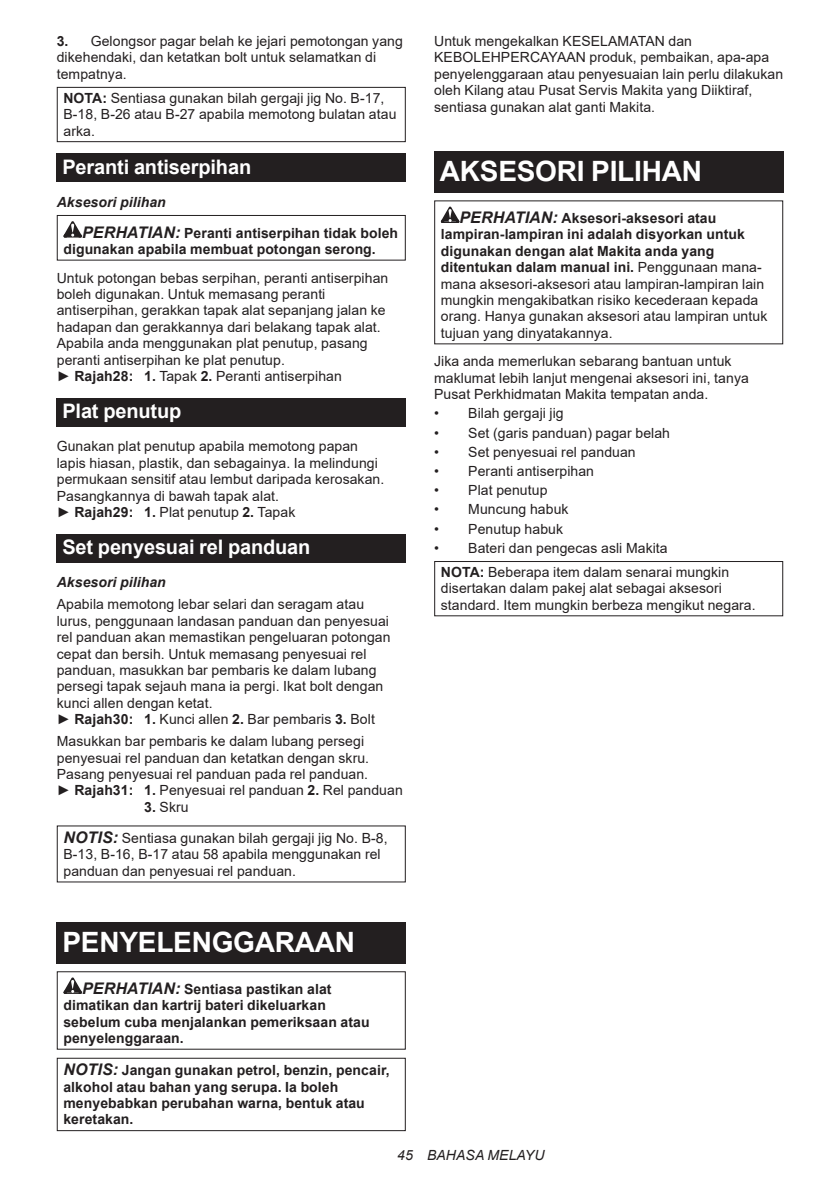
<style>
.page{position:relative;width:840px;height:1191px;background:#fff}
.page>*{position:absolute;margin:0;border:0;box-sizing:border-box;transform-origin:0 0}
.t1{font:700 28px "Arial";letter-spacing:-.01em;color:#fff}
.t2{font:700 20px "Arial";letter-spacing:-.01em;color:#fff}
.t3{font:14px/16.4px "Arial";letter-spacing:.005em;color:#231f20}
.t4{font:700 14px/16.4px "Arial";letter-spacing:.005em;color:#231f20}
.t5{font:italic 700 14px "Arial";letter-spacing:.005em;color:#231f20}
.t6{font:italic 14px "Arial";letter-spacing:.005em;color:#231f20}
.s1{font-weight:700}
.s2{font-style:italic}
.s3{font-style:italic;font-size:16px}
.s4{font-weight:700;font-style:italic;font-size:16px}
</style>
<div class="page">
<div style="left:57px;top:87px;width:348px;height:55px;border:1px solid #231f20"></div>
<div style="left:57px;top:153px;width:348px;height:29px;background:#231f20"></div>
<svg style="left:63px;top:221px;width:19px;height:16px"></svg>
<div style="left:57px;top:215px;width:348px;height:46px;border:1px solid #231f20"></div>
<div style="left:57px;top:398px;width:348px;height:28px;background:#231f20"></div>
<div style="left:57px;top:534px;width:348px;height:28px;background:#231f20"></div>
<div style="left:57px;top:922px;width:348px;height:41px;background:#231f20"></div>
<svg style="left:63px;top:977px;width:19px;height:16px"></svg>
<div style="left:57px;top:971px;width:348px;height:78px;border:1px solid #231f20"></div>
<div style="left:57px;top:1057px;width:348px;height:74px;border:1px solid #231f20"></div>
<div style="left:434px;top:151px;width:348px;height:41px;background:#231f20"></div>
<svg style="left:440px;top:207px;width:19px;height:16px"></svg>
<div style="left:434px;top:561px;width:348px;height:55px;border:1px solid #231f20"></div>
<p class="t3" style="left:57px;top:33px;width:347px"><span class="s1">3.</span> Gelongsor pagar belah ke jejari pemotongan yang dikehendaki, dan ketatkan bolt untuk selamatkan di tempatnya.</p>
<p class="t3" style="left:63px;top:89px;width:334px"><span class="s1">NOTA:</span> Sentiasa gunakan bilah gergaji jig No. B-17,<br>B-18, B-26 atau B-27 apabila memotong bulatan atau arka.</p>
<h2 class="t2" style="left:62px;top:152px;width:190px">Peranti antiserpihan</h2>
<p class="t4" style="left:82px;top:187px;width:317px;line-height:30.6px;text-indent:-25px"><span class="s2">Aksesori pilihan<br></span><span class="s3">PERHATIAN:</span> Peranti antiserpihan tidak boleh</p>
<p class="t4" style="left:63px;top:241px;width:314px">digunakan apabila membuat potongan serong.</p>
<p class="t3" style="left:57px;top:269px;width:333px">Untuk potongan bebas serpihan, peranti antiserpihan boleh digunakan. Untuk memasang peranti antiserpihan, gerakkan tapak alat sepanjang jalan ke hadapan dan gerakkannya dari belakang tapak alat.<br>Apabila anda menggunakan plat penutup, pasang peranti antiserpihan ke plat penutup.<br>► <span class="s1">Rajah28: 1.</span> Tapak <span class="s1">2.</span> Peranti antiserpihan</p>
<h2 class="t2" style="left:62px;top:397px;width:120px">Plat penutup</h2>
<p class="t3" style="left:57px;top:438px;width:329px">Gunakan plat penutup apabila memotong papan lapis hiasan, plastik, dan sebagainya. Ia melindungi permukaan sensitif atau lembut daripada kerosakan.<br>Pasangkannya di bawah tapak alat.<br>► <span class="s1">Rajah29: 1.</span> Plat penutup <span class="s1">2.</span> Tapak</p>
<h2 class="t2" style="left:62px;top:533px;width:249px">Set penyesuai rel panduan</h2>
<p class="t5" style="left:57px;top:573px;width:110px">Aksesori pilihan</p>
<p class="t3" style="left:57px;top:596px;width:335px">Apabila memotong lebar selari dan seragam atau lurus, penggunaan landasan panduan dan penyesuai rel panduan akan memastikan pengeluaran potongan cepat dan bersih. Untuk memasang penyesuai rel panduan, masukkan bar pembaris ke dalam lubang persegi tapak sejauh mana ia pergi. Ikat bolt dengan kunci allen dengan ketat.<br>► <span class="s1">Rajah30: 1.</span> Kunci allen <span class="s1">2.</span> Bar pembaris <span class="s1">3.</span> Bolt</p>
<p class="t3" style="left:57px;top:733px;width:347px">Masukkan bar pembaris ke dalam lubang persegi penyesuai rel panduan dan ketatkan dengan skru.<br>Pasang penyesuai rel panduan pada rel panduan.<br>► <span class="s1">Rajah31: 1.</span> Penyesuai rel panduan <span class="s1">2.</span> Rel panduan</p>
<p class="t3" style="left:144px;top:798px;width:46px"><span class="s1">3.</span> Skru</p>
<p class="t3" style="left:63px;top:830px;width:325px"><span class="s4">NOTIS:</span> Sentiasa gunakan bilah gergaji jig No. B-8,<br>B-13, B-16, B-17 atau 58 apabila menggunakan rel panduan dan penyesuai rel panduan.</p>
<h1 class="t1" style="left:62px;top:922px;width:294px">PENYELENGGARAAN</h1>
<p class="t4" style="left:63px;top:981px;width:307px;text-indent:19px"><span class="s3">PERHATIAN:</span> Sentiasa pastikan alat dimatikan dan kartrij bateri dikeluarkan sebelum cuba menjalankan pemeriksaan atau penyelenggaraan.</p>
<p class="t4" style="left:63px;top:1062px;width:327px"><span class="s3">NOTIS:</span> Jangan gunakan petrol, benzin, pencair, alkohol atau bahan yang serupa. Ia boleh menyebabkan perubahan warna, bentuk atau keretakan.</p>
<p class="t3" style="left:434px;top:33px;width:350px">Untuk mengekalkan KESELAMATAN dan KEBOLEHPERCAYAAN produk, pembaikan, apa-apa penyelenggaraan atau penyesuaian lain perlu dilakukan oleh Kilang atau Pusat Servis Makita yang Diiktiraf, sentiasa gunakan alat ganti Makita.</p>
<h1 class="t1" style="left:439px;top:151px;width:263px">AKSESORI PILIHAN</h1>
<p class="t3" style="left:440px;top:210px;width:328px;text-indent:19px"><span class="s4">PERHATIAN:</span> <span class="s1">Aksesori-aksesori atau lampiran-lampiran ini adalah disyorkan untuk digunakan dengan alat Makita anda yang ditentukan dalam manual ini.</span> Penggunaan mana&shy;mana aksesori-aksesori atau lampiran-lampiran lain mungkin mengakibatkan risiko kecederaan kepada orang. Hanya gunakan aksesori atau lampiran untuk tujuan yang dinyatakannya.</p>
<p class="t3" style="left:434px;top:353px;width:316px">Jika anda memerlukan sebarang bantuan untuk maklumat lebih lanjut mengenai aksesori ini, tanya<br>Pusat Perkhidmatan Makita tempatan anda.</p>
<p class="t3" style="left:434px;top:405px;width:131px">• Bilah gergaji jig</p>
<p class="t3" style="left:434px;top:424px;width:237px">• Set (garis panduan) pagar belah</p>
<p class="t3" style="left:434px;top:443px;width:203px">• Set penyesuai rel panduan</p>
<p class="t3" style="left:434px;top:463px;width:161px">• Peranti antiserpihan</p>
<p class="t3" style="left:434px;top:482px;width:115px">• Plat penutup</p>
<p class="t3" style="left:434px;top:501px;width:136px">• Muncung habuk</p>
<p class="t3" style="left:434px;top:520px;width:130px">• Penutup habuk</p>
<p class="t3" style="left:440px;top:536px;width:290px;line-height:23.8px;text-indent:-7px">• Bateri dan pengecas asli Makita<br><span class="s1">NOTA:</span> Beberapa item dalam senarai mungkin</p>
<p class="t3" style="left:440px;top:580px;width:316px">disertakan dalam pakej alat sebagai aksesori standard. Item mungkin berbeza mengikut negara.</p>
<p class="t6" style="left:397px;top:1146px;width:149px">45 BAHASA MELAYU</p>
</div>
